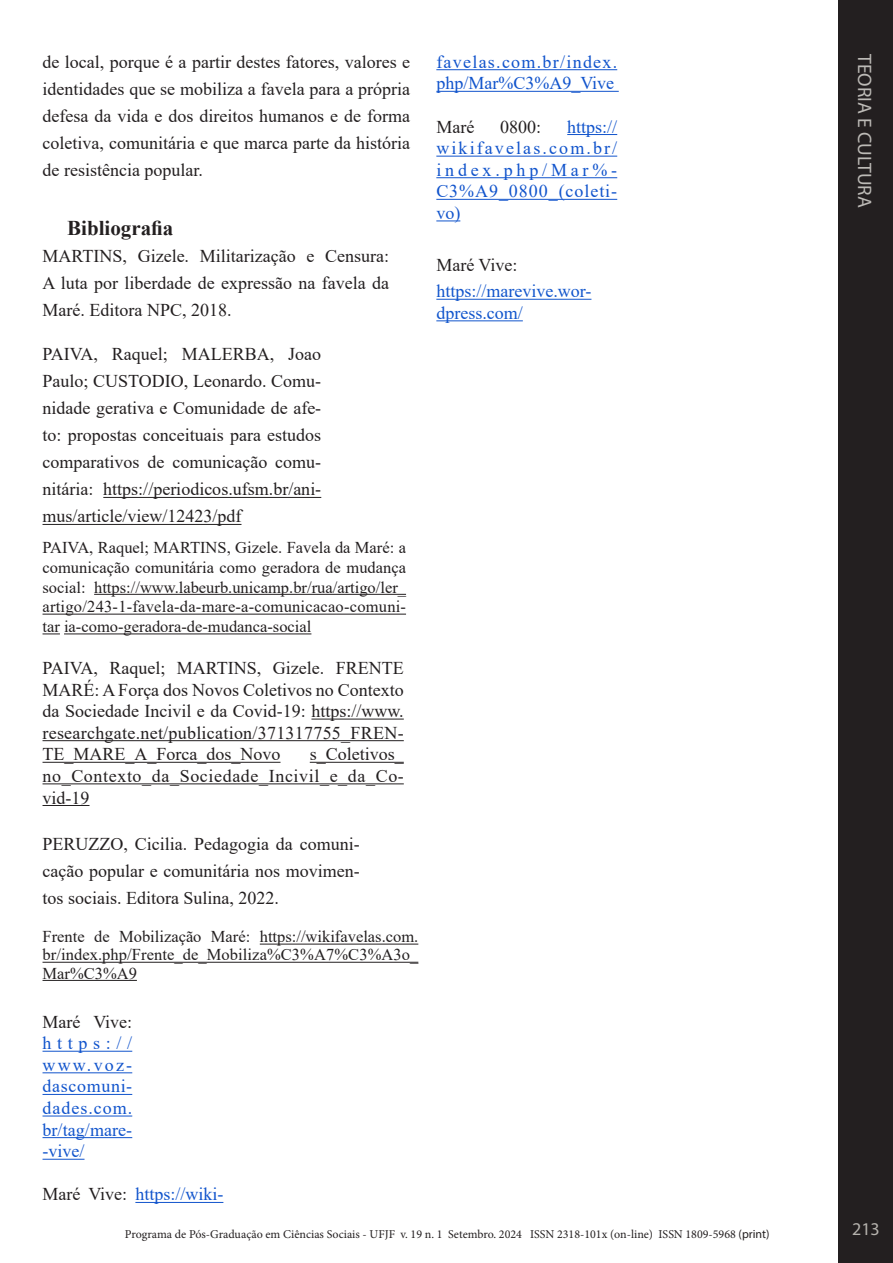
<style>
.page{position:relative;width:893px;height:1263px;background:#fff}
.page>*{position:absolute;margin:0;border:0;box-sizing:border-box;transform-origin:0 0}
.Heading_1{font:700 21px "Times New Roman";color:#231f20}
.t1{font:19.5px "Myriad Pro";color:#bcbab6}
.t2{font:18px/27px "Times New Roman";color:#231f20;text-align:justify}
.t3{font:18px/21.6px "Times New Roman";letter-spacing:.05em;color:#1154cc;text-align:justify}
.t4{font:18px/21.6px "Times New Roman";letter-spacing:.07em;color:#1154cc}
.t5{font:18px/21.6px "Times New Roman";color:#15c}
.t6{font:18px "Times New Roman";color:#1154cc}
.t7{font:18px "Myriad Pro";color:#b5b2ad}
.t8{font:16.5px/19.8px "Times New Roman";color:#231f20;text-align:justify}
.t9{font:12px "Minion Pro";color:#231f20}
.s1{color:#231f20}
.s2{font-family:"Myriad Pro"}
</style>
<div class="page">
<div style="left:839px;top:0;width:54px;height:1263px;background:#231f20"></div>
<hr style="left:103px;top:497px;width:218px;height:1px;background:#231f20">
<hr style="left:43px;top:524px;width:198px;height:1px;background:#231f20">
<hr style="left:94px;top:594px;width:312px;height:1px;background:#231f20">
<hr style="left:43px;top:614px;width:363px;height:1px;background:#231f20">
<svg style="left:43px;top:633px;width:17px;height:1px"></svg>
<hr style="left:64px;top:633px;width:247px;height:1px;background:#231f20">
<hr style="left:311px;top:719px;width:93px;height:1px;background:#231f20">
<hr style="left:43px;top:740px;width:361px;height:1px;background:#231f20">
<hr style="left:43px;top:762px;width:238px;height:1px;background:#231f20">
<hr style="left:310px;top:762px;width:94px;height:1px;background:#231f20">
<hr style="left:43px;top:783px;width:361px;height:1px;background:#231f20">
<hr style="left:43px;top:805px;width:47px;height:1px;background:#231f20">
<hr style="left:260px;top:944px;width:158px;height:1px;background:#231f20">
<hr style="left:43px;top:962px;width:375px;height:1px;background:#231f20">
<hr style="left:43px;top:980px;width:94px;height:1px;background:#231f20">
<hr style="left:43px;top:1051px;width:89px;height:1px;background:#1154cc">
<hr style="left:43px;top:1072px;width:89px;height:1px;background:#1154cc">
<hr style="left:43px;top:1094px;width:89px;height:1px;background:#1154cc">
<hr style="left:43px;top:1115px;width:89px;height:1px;background:#1154cc">
<hr style="left:43px;top:1137px;width:89px;height:1px;background:#1154cc">
<hr style="left:43px;top:1159px;width:42px;height:1px;background:#1154cc">
<hr style="left:135px;top:1202px;width:88px;height:1px;background:#1154cc">
<hr style="left:436px;top:69px;width:181px;height:1px;background:#1154cc">
<hr style="left:436px;top:91px;width:183px;height:1px;background:#1154cc">
<hr style="left:567px;top:134px;width:50px;height:1px;background:#1154cc">
<hr style="left:436px;top:156px;width:181px;height:1px;background:#1154cc">
<hr style="left:436px;top:177px;width:181px;height:1px;background:#1154cc">
<hr style="left:436px;top:199px;width:181px;height:1px;background:#1154cc">
<svg style="left:436px;top:220px;width:24px;height:1px"></svg>
<hr style="left:436px;top:299px;width:155px;height:1px;background:#15c">
<hr style="left:436px;top:320px;width:87px;height:1px;background:#15c">
<p class="t2" style="left:43px;top:48px;width:369px">de local, porque é a partir destes fatores, valores e identidades que se mobiliza a favela para a própria defesa da vida e dos direitos humanos e de forma coletiva, comunitária e que marca parte da história de resistência popular.</p>
<p class="Heading_1" style="left:67px;top:213px;width:108px">Bibliografia</p>
<p class="t2" style="left:43px;top:242px;width:348px">MARTINS, Gizele. Militarização e Censura:<br>A luta por liberdade de expressão na favela da Maré. Editora NPC, 2018.</p>
<p class="t2" style="left:43px;top:340px;width:280px">PAIVA, Raquel; MALERBA, Joao Paulo; CUSTODIO, Leonardo. Comu&shy;nidade gerativa e Comunidade de afe&shy;to: propostas conceituais para estudos comparativos de comunicação comu&shy;nitária: https://periodicos.ufsm.br/ani&shy;mus/article/view/12423/pdf</p>
<p class="t8" style="left:43px;top:537px;width:365px">PAIVA, Raquel; MARTINS, Gizele. Favela da Maré: a comunicação comunitária como geradora de mudança social: https://www.labeurb.unicamp.br/rua/artigo/ler_ artigo/243-1-favela-da-mare-a-comunicacao-comuni&shy;tar ia-como-geradora-de-mudanca-social</p>
<p class="t2" style="left:43px;top:656px;width:363px;line-height:21.6px">PAIVA, Raquel; MARTINS, Gizele. FRENTE MARÉ: A Força dos Novos Coletivos no Contexto da Sociedade Incivil e da Covid-19: https://www. researchgate.net/publication/371317755_FREN-TE_MARE_A_Forca_dos_Novo</p>
<p class="t2" style="left:43px;top:743px;width:363px;line-height:21.6px;text-indent:267px">s_Coletivos_ no_Contexto_da_Sociedade_Incivil_e_da_Co&shy;vid-19</p>
<p class="t2" style="left:43px;top:830px;width:319px">PERUZZO, Cicilia. Pedagogia da comuni&shy;cação popular e comunitária nos movimen&shy;tos sociais. Editora Sulina, 2022.</p>
<p class="t8" style="left:43px;top:927px;width:377px;line-height:18.1px">Frente de Mobilização Maré: https://wikifavelas.com. br/index.php/Frente_de_Mobiliza%C3%A7%C3%A3o_ Mar%C3%A9</p>
<p class="t3" style="left:43px;top:1010px;width:91px"><span class="s1">Maré Vive: </span>https:// www.voz&shy;dascomuni&shy;dades.com. br/tag/mare--vive/</p>
<p class="t6" style="left:43px;top:1182px;width:182px"><span class="s1">Maré Vive:</span> https://wiki-</p>
<p class="t4" style="left:436px;top:50px;width:182px">favelas.com.br/index. php/Mar%C3%A9_Vive</p>
<p class="t2" style="left:436px;top:112px;width:39px">Maré</p>
<p class="t2" style="left:500px;top:112px;width:43px">0800:</p>
<p class="t3" style="left:436px;top:115px;width:182px;text-indent:131px">https:// wikifavelas.com.br/ index.php/Mar%- C3%A9_0800_(coleti&shy;vo)</p>
<p class="t2" style="left:436px;top:251px;width:83px">Maré Vive:</p>
<p class="t5" style="left:436px;top:280px;width:157px">https://marevive.wor&shy;dpress.com/</p>
<p class="t9" style="left:125px;top:1226px;width:646px">Programa de Pós-Graduação em Ciências Sociais - UFJF v. 19 n. 1 Setembro. 2024 ISSN 2318-101x (on-line) ISSN 1809-5968 <span class="s2">(print)</span></p>
<p class="t1" style="left:877px;top:54px;width:155px;rotate:90deg">TEORIA E CULTURA</p>
<p class="t7" style="left:852px;top:1218px;width:29px">213</p>
</div>
